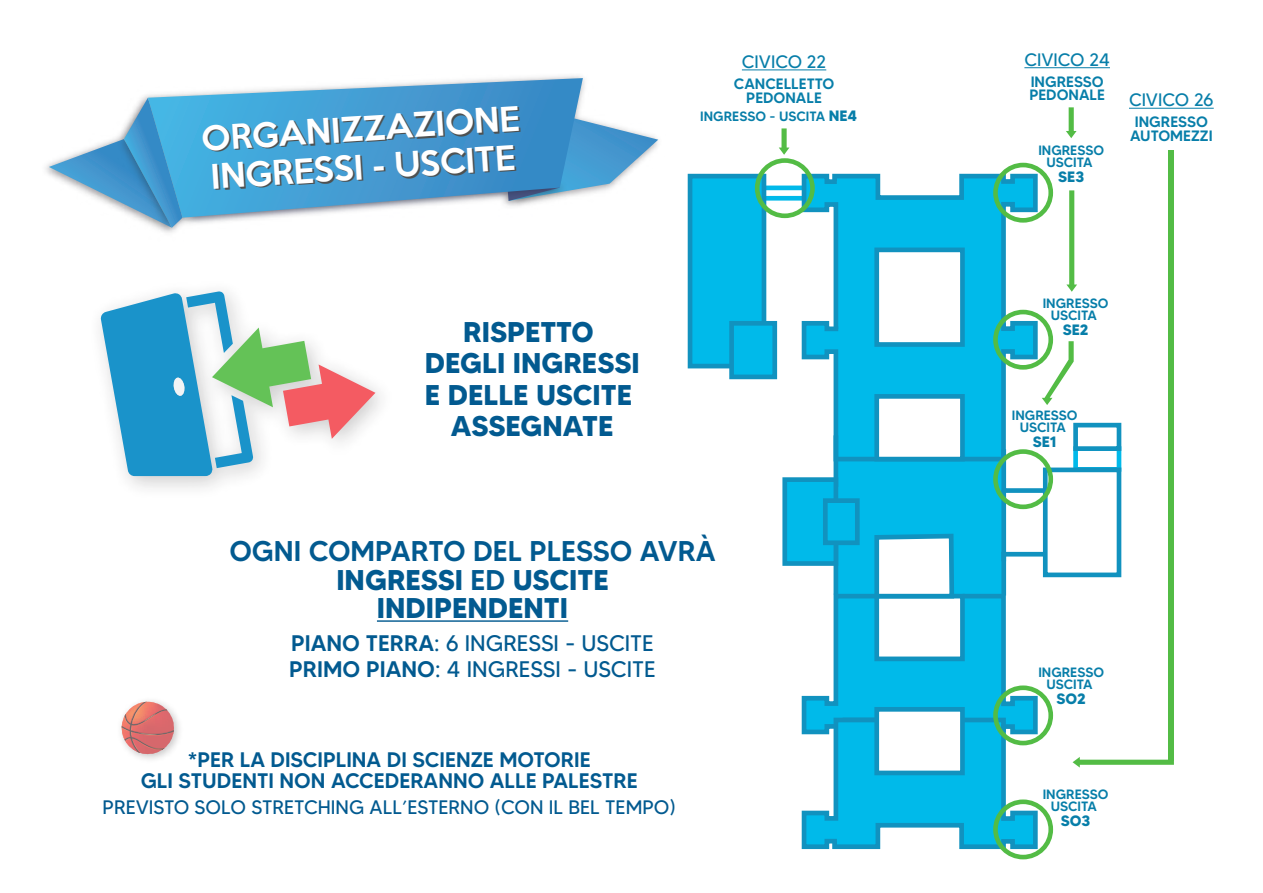
<style>
.page{position:relative;width:1263px;height:893px;background:#fff}
.page>*{position:absolute;margin:0;border:0;box-sizing:border-box;transform-origin:0 0}
.t1{font:500 31.05px/38.5px "Keep Calm";color:#fff}
.t2{font:500 28.5px/28.5px "MADETOMMY";color:#025a90;text-align:center}
.t3{font:700 28.5px/31.5px "MADETOMMY";color:#025a90;text-align:center}
.t4{font:22.5px/25.5px "MADETOMMY";color:#025a90}
.t5{font:500 21px/21px "MADETOMMY";color:#025a90;text-align:center}
.t6{font:19.5px "MADETOMMY";color:#025a90}
.t7{font:18px "MADETOMMY";color:#077ea9}
.t8{font:500 15px/13.5px "MADETOMMY";color:#077ea9;text-align:center}
.t9{font:700 15px "MADETOMMY";color:#077ea9}
.t10{font:500 13.5px/12px "MADETOMMY";color:#077ea9;text-align:center}
.s1{font-weight:700;font-size:15px}
.s2{font-weight:700}
.s3{font-weight:500}
</style>
<div class="page">
<svg style="left:100px;top:291px;width:275px;height:185px"></svg>
<hr style="left:764px;top:186px;width:40px;height:4px;background:#00b9ea">
<div style="left:764px;top:196px;width:40px;height:5px;background:#00b9ea"></div>
<div style="left:688px;top:174px;width:78px;height:194px;background:#00baea;border:5px solid #1192bf"></div>
<div style="left:729px;top:321px;width:48px;height:58px;background:#00baea;border:5px solid #1192bf"></div>
<hr style="left:1024px;top:67px;width:86px;height:1px;background:#077ea9">
<div style="left:993px;top:799px;width:60px;height:60px;border:5px solid #53bc45;border-radius:50%"></div>
<div style="left:993px;top:163px;width:60px;height:60px;border:5px solid #53bc45;border-radius:50%"></div>
<div style="left:755px;top:158px;width:60px;height:60px;border:5px solid #53bc45;border-radius:50%"></div>
<hr style="left:377px;top:620px;width:191px;height:2px;background:#025a90">
<img style="left:134px;top:700px;width:45px;height:59px">
<svg style="left:121px;top:702px;width:53px;height:52px"></svg>
<svg style="left:122px;top:702px;width:52px;height:52px;background:#d6706c"></svg>
<img style="left:45px;top:139px;width:665px;height:145px">
<img style="left:69px;top:228px;width:163px;height:52px">
<svg style="left:627px;top:130px;width:31px;height:71px"></svg>
<svg style="left:49px;top:139px;width:56px;height:89px"></svg>
<img style="left:105px;top:75px;width:522px;height:197px">
<svg style="left:148px;top:78px;width:435px;height:140px;background:#5da9d6"></svg>
<svg style="left:779px;top:128px;width:10px;height:27px"></svg>
<svg style="left:1066px;top:107px;width:10px;height:31px"></svg>
<div style="left:1169px;top:150px;width:5px;height:611px;background:#53bc45"></div>
<svg style="left:780px;top:171px;width:394px;height:680px"></svg>
<hr style="left:1129px;top:108px;width:85px;height:1px;background:#077ea9">
<hr style="left:742px;top:69px;width:84px;height:1px;background:#077ea9">
<h1 class="t1" style="left:200px;top:118px;width:320px;rotate:-4deg">ORGANIZZAZIONE<br>INGRESSI - USCITE</h1>
<h2 class="t3" style="left:425px;top:316px;width:216px">RISPETTO<br>DEGLI INGRESSI<br>E DELLE USCITE<br>ASSEGNATE</h2>
<h3 class="t7" style="left:742px;top:51px;width:86px">CIVICO 22</h3>
<p class="t8" style="left:734px;top:77px;width:102px">CANCELLETTO<br>PEDONALE</p>
<p class="t10" style="left:700px;top:110px;width:158px">INGRESSO - USCITA <span class="s1">NE4</span></p>
<h2 class="t2" style="left:229px;top:537px;width:488px">OGNI COMPARTO DEL PLESSO AVRÀ<br><span class="s2">INGRESSI</span> ED <span class="s2">USCITE<br>INDIPENDENTI</span></h2>
<h3 class="t4" style="left:289px;top:630px;width:368px"><span class="s3">PIANO TERRA</span>: 6 INGRESSI - USCITE<br><span class="s3">PRIMO PIANO</span>: 4 INGRESSI - USCITE</h3>
<h3 class="t5" style="left:141px;top:749px;width:498px">*PER LA DISCIPLINA DI SCIENZE MOTORIE<br>GLI STUDENTI NON ACCEDERANNO ALLE PALESTRE</h3>
<h3 class="t6" style="left:103px;top:795px;width:575px">PREVISTO SOLO STRETCHING ALL’ESTERNO (CON IL BEL TEMPO)</h3>
<h3 class="t7" style="left:1024px;top:49px;width:87px">CIVICO 24</h3>
<p class="t8" style="left:1029px;top:75px;width:77px;text-align:left">INGRESSO<br>PEDONALE</p>
<p class="t10" style="left:1038px;top:144px;width:67px">INGRESSO<br>USCITA</p>
<p class="t9" style="left:1058px;top:167px;width:27px">SE3</p>
<h3 class="t7" style="left:1129px;top:89px;width:86px">CIVICO 26</h3>
<p class="t8" style="left:1130px;top:115px;width:84px">INGRESSO<br>AUTOMEZZI</p>
<p class="t10" style="left:1043px;top:298px;width:67px">INGRESSO<br>USCITA</p>
<p class="t9" style="left:1063px;top:321px;width:27px">SE2</p>
<p class="t10" style="left:1012px;top:409px;width:67px">INGRESSO<br>USCITA</p>
<p class="t9" style="left:1033px;top:432px;width:25px">SE1</p>
<p class="t10" style="left:1038px;top:666px;width:67px">INGRESSO<br>USCITA</p>
<p class="t9" style="left:1056px;top:689px;width:31px">SO2</p>
<p class="t10" style="left:1043px;top:788px;width:67px">INGRESSO<br>USCITA</p>
<p class="t9" style="left:1061px;top:811px;width:31px">SO3</p>
</div>
